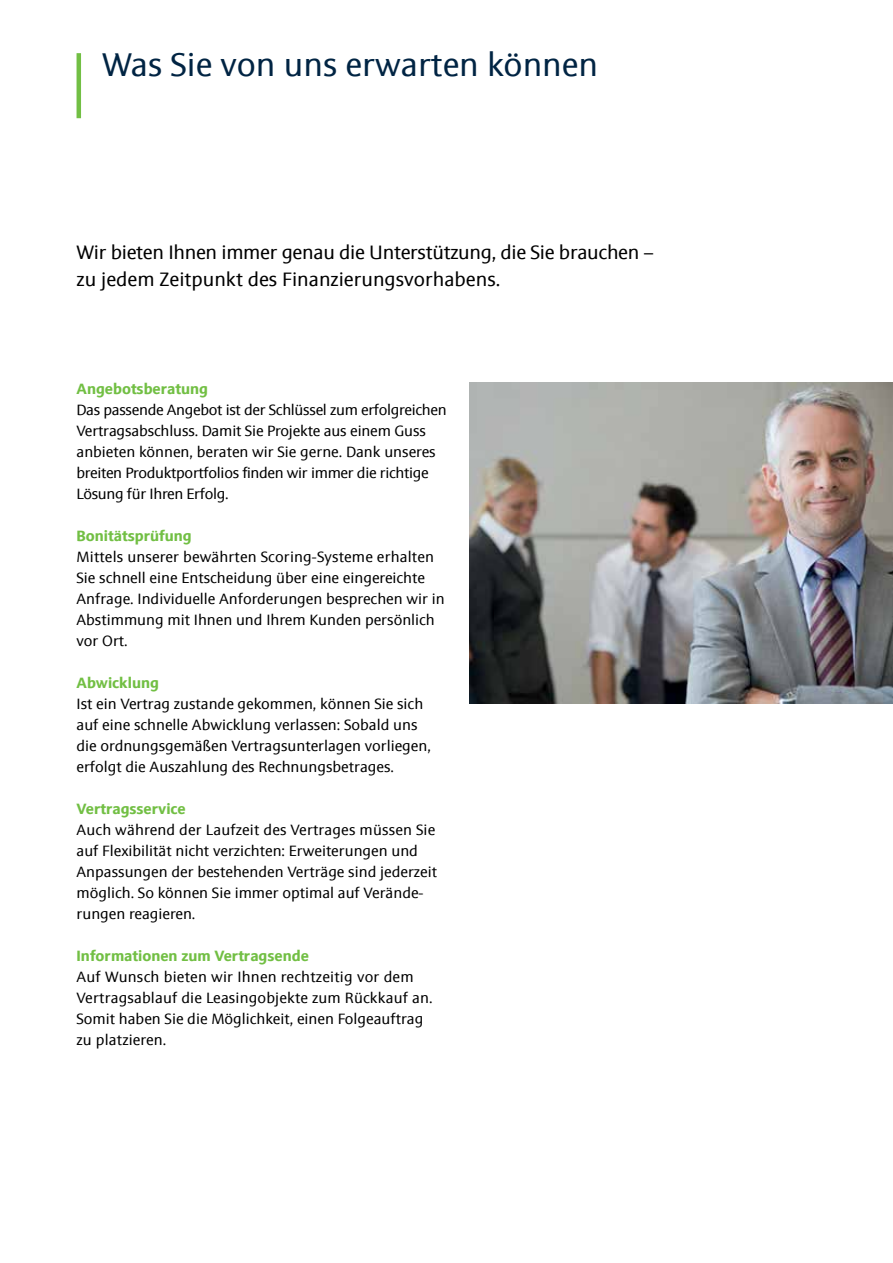
<style>
.page{position:relative;width:893px;height:1263px;background:#fff}
.page>*{position:absolute;margin:0;border:0;box-sizing:border-box;transform-origin:0 0}
.t1{font:33px "Sinova Pro";color:#002443}
.t2{font:19.5px/27px "Sinova Pro";letter-spacing:-.015em;color:#000}
.t3{font:15px/21px "Sinova Pro";color:#000}
.t4{font:15px/21px "Sinova Pro";letter-spacing:-.02em;color:#000}
.t5{font:700 15px "Sinova Pro";color:#72bf44}
</style>
<div class="page">
<hr style="left:77px;top:53px;width:4px;height:65px;background:#72bf44">
<img style="left:470px;top:383px;width:423px;height:321px">
<h1 class="t1" style="left:102px;top:45px;width:498px">Was Sie von uns erwarten können</h1>
<h2 class="t2" style="left:77px;top:239px;width:578px">Wir bieten Ihnen immer genau die Unterstützung, die Sie brauchen – zu jedem Zeitpunkt des Finanzierungsvorhabens.</h2>
<p class="t5" style="left:77px;top:380px;width:133px">Angebotsberatung</p>
<p class="t4" style="left:77px;top:399px;width:372px">Das passende Angebot ist der Schlüssel zum erfolgreichen Vertragsabschluss. Damit Sie Projekte aus einem Guss anbieten können, beraten wir Sie gerne. Dank unseres breiten Produktportfolios finden wir immer die richtige Lösung für Ihren Erfolg.</p>
<p class="t5" style="left:77px;top:527px;width:117px">Bonitätsprüfung</p>
<p class="t3" style="left:77px;top:546px;width:370px">Mittels unserer bewährten Scoring-Systeme erhalten Sie schnell eine Entscheidung über eine eingereichte Anfrage. Individuelle Anforderungen besprechen wir in Abstimmung mit Ihnen und Ihrem Kunden persönlich vor Ort.</p>
<p class="t5" style="left:77px;top:674px;width:84px">Abwicklung</p>
<p class="t3" style="left:77px;top:693px;width:356px">Ist ein Vertrag zustande gekommen, können Sie sich auf eine schnelle Abwicklung verlassen: Sobald uns die ordnungsgemäßen Vertragsunterlagen vorliegen, erfolgt die Auszahlung des Rechnungsbetrages.</p>
<p class="t5" style="left:77px;top:800px;width:111px">Vertragsservice</p>
<p class="t3" style="left:77px;top:819px;width:362px">Auch während der Laufzeit des Vertrages müssen Sie auf Flexibilität nicht verzichten: Erweiterungen und Anpassungen der bestehenden Verträge sind jederzeit möglich. So können Sie immer optimal auf Verände&shy;rungen reagieren.</p>
<p class="t5" style="left:77px;top:947px;width:234px">Informationen zum Vertragsende</p>
<p class="t3" style="left:77px;top:966px;width:357px">Auf Wunsch bieten wir Ihnen rechtzeitig vor dem Vertragsablauf die Leasingobjekte zum Rückkauf an.<br>Somit haben Sie die Möglichkeit, einen Folgeauftrag zu platzieren.</p>
</div>
